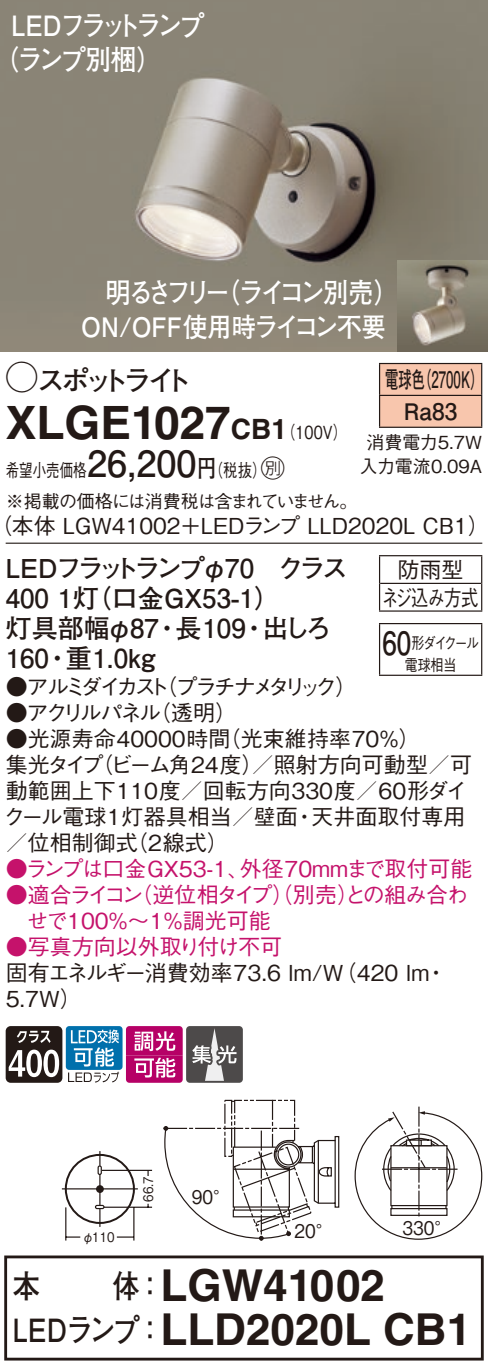
<style>
.page{position:relative;width:488px;height:1372px;background:#fff}
.page>*{position:absolute;margin:0;border:0;box-sizing:border-box;transform-origin:0 0}
.t1{font:700 46px "Helvetica LT Std";color:#231916}
.t2{font:700 44px "Helvetica LT Std";color:#231916}
.t3{font:700 36px "Futo Go B101 Pro";color:#231916}
.t4{font:700 32px "Futo Go B101 Pro";letter-spacing:-.02em;color:#231916;scale:.85 1}
.t5{font:700 32px "Futo Go B101 Pro";letter-spacing:-.02em;color:#231916;scale:.81 1}
.t6{font:700 28px/34px "Futo Go B101 Pro";letter-spacing:-.12em;color:#fff;scale:.9 1}
.t7{font:700 28px "Futo Go B101 Pro";letter-spacing:-.15em;color:#fff;scale:.89 1}
.t8{font:700 28px "Futo Go B101 Pro";letter-spacing:-.195em;color:#231916}
.t9{font:700 28px "Helvetica LT Std";color:#231916}
.t10{font:700 26.8px "Futo Go B101 Pro";letter-spacing:-.005em;color:#fff;scale:.91 1}
.t11{font:700 26px/30px "Futo Go B101 Pro";color:#231916;text-align:right}
.t12{font:700 26px "Futo Go B101 Pro";letter-spacing:-.145em;color:#231916}
.t13{font:24px "Ford Classification 1";color:#231916}
.t14{font:700 22.8px/32px "Futo Go B101 Pro";color:#231916;scale:.58 1}
.t15{font:500 22px/26px "Gothic BBB Pro";color:#231916}
.t16{font:500 22px/26px "Gothic BBB Pro";letter-spacing:-.045em;color:#c5126b}
.t17{font:500 22px "Gothic BBB Pro";color:#c5126b}
.t18{font:500 22px/26px "Gothic BBB Pro";letter-spacing:-.02em;color:#c5126b}
.t19{font:500 22px/26px "Gothic BBB Pro";letter-spacing:-.18em;color:#231916}
.t20{font:500 22px "Gothic BBB Pro";letter-spacing:-.22em;color:#231916}
.t21{font:500 22px/27.6px "Gothic BBB Pro";letter-spacing:-.045em;color:#231916;text-align:center}
.t22{font:500 22px "Gothic BBB Pro";letter-spacing:-.145em;color:#231916}
.t23{font:18.8px "Gothic BBB Pro Medium 90 pv RKSJ H";color:#231916;scale:.9 1}
.t24{font:500 18px/31.6px "Gothic BBB Pro";letter-spacing:-.04em;color:#231916;scale:.75 1}
.t25{font:500 18px/24px "Gothic BBB Pro";color:#231916;text-align:center}
.t26{font:500 18px "Gothic BBB Pro";color:#231916;scale:.8 1}
.t27{font:500 16px "Gothic BBB Pro";letter-spacing:-.11em;color:#231916;scale:.81 1}
.t28{font:13.2px "Gothic BBB Pro Medium 90 pv RKSJ H";color:#231916;scale:.9 1}
.s1{font-family:"Ford Classification 1";font-weight:400;font-size:32px}
.s2{font-family:"Helvetica LT Std";font-weight:700;font-size:28px}
.s3{font-family:"Gothic BBB Pro";font-weight:500;font-size:18px}
.s4{font-family:"Futo Go B101 Pro";font-weight:700;font-size:24px}
</style>
<div class="page">
<img style="left:0;top:0;width:488px;height:351px">
<img style="left:397px;top:261px;width:91px;height:90px">
<div style="left:380px;top:364px;width:101px;height:62px;background:#f8c6ad"></div>
<hr style="left:379px;top:363px;width:103px;height:1px;background:#231916">
<hr style="left:379px;top:364px;width:1px;height:31px;background:#231916">
<hr style="left:481px;top:364px;width:1px;height:31px;background:#231916">
<hr style="left:379px;top:395px;width:103px;height:1px;background:#231916">
<hr style="left:379px;top:396px;width:1px;height:31px;background:#231916">
<hr style="left:481px;top:396px;width:1px;height:31px;background:#231916">
<hr style="left:379px;top:426px;width:103px;height:2px;background:#231916">
<hr style="left:6px;top:542px;width:476px;height:2px;background:#231916">
<svg style="left:379px;top:556px;width:1px;height:54px"></svg>
<hr style="left:379px;top:555px;width:103px;height:1px;background:#231916">
<hr style="left:380px;top:583px;width:101px;height:1px;background:#231916">
<svg style="left:481px;top:556px;width:1px;height:54px"></svg>
<hr style="left:379px;top:610px;width:103px;height:2px;background:#231916">
<hr style="left:379px;top:624px;width:1px;height:51px;background:#231916">
<hr style="left:379px;top:623px;width:103px;height:1px;background:#231916">
<hr style="left:481px;top:624px;width:1px;height:51px;background:#231916">
<hr style="left:379px;top:674px;width:103px;height:2px;background:#231916">
<div style="left:97px;top:1165px;width:5px;height:10px;border:1px solid #231916;border-radius:2px"></div>
<div style="left:65px;top:1154px;width:70px;height:70px;border:2px solid #231916;border-radius:50%"></div>
<hr style="left:62px;top:1188px;width:76px;height:1px;background:#231916">
<svg style="left:99px;top:1151px;width:1px;height:15px"></svg>
<hr style="left:99px;top:1174px;width:1px;height:31px;background:#231916">
<svg style="left:95px;top:1205px;width:9px;height:22px"></svg>
<div style="left:96px;top:1185px;width:8px;height:8px;background:#231916;border-radius:50%"></div>
<hr style="left:102px;top:1169px;width:50px;height:2px;background:#231916">
<hr style="left:104px;top:1206px;width:48px;height:2px;background:#231916">
<hr style="left:133px;top:1207px;width:1px;height:33px;background:#231916">
<hr style="left:65px;top:1207px;width:1px;height:33px;background:#231916">
<svg style="left:66px;top:1236px;width:14px;height:1px"></svg>
<svg style="left:117px;top:1236px;width:16px;height:1px"></svg>
<svg style="left:457px;top:1125px;width:25px;height:102px"></svg>
<svg style="left:163px;top:1100px;width:294px;height:141px"></svg>
<svg style="left:6px;top:1026px;width:56px;height:57px"></svg>
<div style="left:66px;top:1026px;width:56px;height:44px;background:#0070ac;border-radius:3px"></div>
<svg style="left:68px;top:1029px;width:51px;height:53px"></svg>
<svg style="left:126px;top:1026px;width:114px;height:57px"></svg>
<div style="left:186px;top:1026px;width:57px;height:57px;border:2px solid #4d4a4a;border-radius:3px"></div>
<div style="left:4px;top:1255px;width:479px;height:105px;border:3px solid #231916"></div>
<p class="t6" style="left:-7px;top:5px;width:236px;text-indent:18px">LEDフラットランプ（ランプ別梱(</p>
<p class="t7" style="left:215px;top:269px;width:208px">（ライコン別売(</p>
<p class="t7" style="left:106px;top:269px;width:141px">明るさフリー</p>
<p class="t10" style="left:81px;top:305px;width:336px">ON/OFF使用時ライコン不要</p>
<p class="t8" style="left:6px;top:358px;width:188px"><span class="s1">A</span>スポットライト</p>
<p class="t14" style="left:418px;top:360px;width:115px">（2700 (K</p>
<p class="t14" style="left:403px;top:360px;width:94px;text-indent:-19px">電球色<br>Ra83</p>
<p class="t25" style="left:359px;top:428px;width:124px">消費電力5.7W入力電流0.09A</p>
<h1 class="t1" style="left:6px;top:395px;width:227px">XLGE1027</h1>
<p class="t9" style="left:231px;top:412px;width:42px">CB</p>
<p class="t26" style="left:271px;top:418px;width:96px">（<span class="s2">1</span> 100 (V</p>
<h3 class="t3" style="left:87px;top:434px;width:111px">26,200</h3>
<p class="t13" style="left:252px;top:455px;width:34px">C<span class="s3">）</span></p>
<p class="t26" style="left:197px;top:455px;width:70px">（<span class="s4">円</span>税抜</p>
<p class="t24" style="left:6px;top:452px;width:470px">希望小売価格<br>※掲載の価格には消費税は含まれていません。</p>
<p class="t15" style="left:-10px;top:510px;width:501px">（本体 LGW41002＋LEDランプ LLD2020L CB1(</p>
<p class="t12" style="left:6px;top:547px;width:343px">LEDフラットランプφ70　クラス</p>
<p class="t11" style="left:6px;top:580px;width:276px">400 （灯1 口金GX53-1(</p>
<p class="t11" style="left:262px;top:610px;width:71px">出しろ</p>
<p class="t11" style="left:6px;top:610px;width:155px">灯具部幅φ87重1.0kg</p>
<p class="t11" style="left:175px;top:610px;width:72px">長109</p>
<p class="t11" style="left:154px;top:610px;width:27px">・</p>
<p class="t11" style="left:241px;top:610px;width:27px">・</p>
<p class="t11" style="left:6px;top:640px;width:45px">160</p>
<p class="t11" style="left:44px;top:640px;width:27px">・</p>
<p class="t20" style="left:155px;top:668px;width:203px">（プラチナメタリック(</p>
<p class="t19" style="left:149px;top:670px;width:89px;text-indent:-143px">●アルミダイカスト<br>（透明(</p>
<p class="t22" style="left:6px;top:694px;width:157px">●アクリルパネル</p>
<p class="t21" style="left:381px;top:553px;width:98px">防雨型<br>ネジ込み方式</p>
<p class="t27" style="left:411px;top:630px;width:85px">形ダイクール</p>
<h3 class="t5" style="left:382px;top:617px;width:37px">60</h3>
<p class="t27" style="left:404px;top:652px;width:65px">電球相当</p>
<p class="t15" style="left:219px;top:722px;width:203px">（光束維持率70％(</p>
<p class="t15" style="left:92px;top:722px;width:382px;text-indent:-86px">●光源寿命40000時間<br>（ビーム角24度／）照射方向可動型／可</p>
<p class="t15" style="left:6px;top:748px;width:99px">集光タイプ</p>
<p class="t15" style="left:6px;top:774px;width:463px">動範囲上下110度／回転方向330度／60形ダイ</p>
<p class="t15" style="left:311px;top:800px;width:155px">天井面取付専用</p>
<p class="t15" style="left:126px;top:800px;width:173px;text-indent:-123px">クール電球1灯器具相当／壁面（2線式(</p>
<p class="t15" style="left:293px;top:800px;width:23px">・</p>
<p class="t15" style="left:6px;top:826px;width:134px">／位相制御式</p>
<p class="t16" style="left:130px;top:852px;width:339px;text-indent:-125px">●ランプは口金GX53-1、<br>（逆位相タイプ）（別売との組み合わ</p>
<p class="t17" style="left:240px;top:850px;width:234px">外径70mmまで取付可能</p>
<p class="t17" style="left:337px;top:876px;width:23px">）</p>
<p class="t18" style="left:27px;top:878px;width:246px;text-indent:-21px">●適合ライコン<br>せで100％〜1％調光可能</p>
<p class="t17" style="left:6px;top:928px;width:278px">●写真方向以外取り付け不可</p>
<p class="t15" style="left:6px;top:956px;width:425px">固有エネルギー消費効率73.6 lm （W/ 420 lm<br>5.7W(</p>
<p class="t15" style="left:425px;top:956px;width:23px">・</p>
<h3 class="t4" style="left:13px;top:1260px;width:34px">本</h3>
<p class="t28" style="left:82px;top:1226px;width:38px">φ110</p>
<p class="t28" style="left:138px;top:1201px;width:30px;rotate:-90deg">66.7</p>
<h3 class="t4" style="left:113px;top:1260px;width:62px">体：</h3>
<h3 class="t4" style="left:13px;top:1304px;width:179px">LEDランプ：</h3>
<p class="t23" style="left:192px;top:1182px;width:46px">90°</p>
<p class="t23" style="left:294px;top:1216px;width:46px">20°</p>
<h2 class="t2" style="left:160px;top:1258px;width:226px">LGW41002</h2>
<p class="t23" style="left:402px;top:1212px;width:58px">330°</p>
<h2 class="t2" style="left:160px;top:1302px;width:312px">LLD2020L CB1</h2>
</div>
